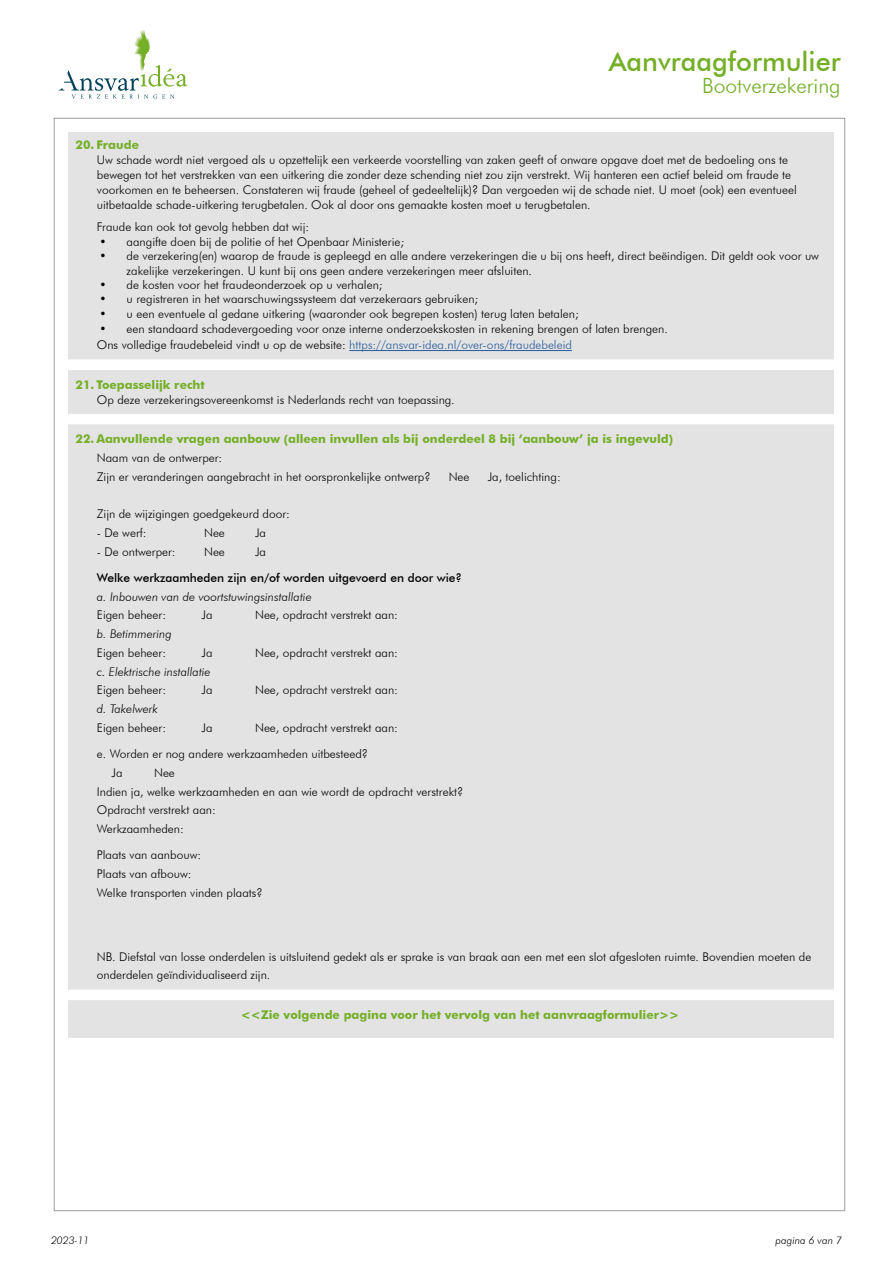
<style>
.page{position:relative;width:893px;height:1263px;background:#fff}
.page>*{position:absolute;margin:0;border:0;box-sizing:border-box;transform-origin:0 0}
.t1{font:500 27px "Futura BT";color:#74af27}
.t2{font:300 21px "Futura BT";color:#74af27}
.t3{font:300 12px/18.8px "Futura BT";color:#000}
.t4{font:700 12px "Futura BT";color:#74af27}
.t5{font:italic 300 12px "Futura BT";color:#000}
.t6{font:500 12px "Futura BT";color:#000}
.t7{font:italic 300 10.5px "Futura BT";color:#000}
.s1{color:#275b9b}
</style>
<div class="page">
<div style="left:68px;top:132px;width:765px;height:905px;background:#e3e3e3"></div>
<svg style="left:59px;top:36px;width:128px;height:63px"></svg>
<img style="left:134px;top:30px;width:10px;height:41px">
<hr style="left:349px;top:350px;width:223px;height:1px;background:#275b9b">
<div style="left:63px;top:359px;width:777px;height:11px;background:#fff"></div>
<div style="left:63px;top:414px;width:777px;height:10px;background:#fff"></div>
<div style="left:63px;top:990px;width:777px;height:10px;background:#fff"></div>
<h1 class="t1" style="left:609px;top:45px;width:233px">Aanvraagformulier</h1>
<h2 class="t2" style="left:702px;top:73px;width:140px">Bootverzekering</h2>
<p class="t4" style="left:76px;top:137px;width:65px">20. Fraude</p>
<p class="t3" style="left:97px;top:152px;width:701px;line-height:15px">Uw schade wordt niet vergoed als u opzettelijk een verkeerde voorstelling van zaken geeft of onware opgave doet met de bedoeling ons te bewegen tot het verstrekken van een uitkering die zonder deze schending niet zou zijn verstrekt. Wij hanteren een actief beleid om fraude te voorkomen en te beheersen. Constateren wij fraude (geheel of gedeeltelijk)? Dan vergoeden wij de schade niet. U moet (ook) een eventueel uitbetaalde schade-uitkering terugbetalen. Ook al door ons gemaakte kosten moet u terugbetalen.</p>
<p class="t3" style="left:97px;top:218px;width:214px">Fraude kan ook tot gevolg hebben dat wij:</p>
<p class="t3" style="left:100px;top:232px;width:306px">• aangifte doen bij de politie of het Openbaar Ministerie;</p>
<p class="t3" style="left:127px;top:249px;width:694px;line-height:14.4px;text-indent:-27px">• de verzekering(en) waarop de fraude is gepleegd en alle andere verzekeringen die u bij ons heeft, direct beëindigen. Dit geldt ook voor uw zakelijke verzekeringen. U kunt bij ons geen andere verzekeringen meer afsluiten.</p>
<p class="t3" style="left:100px;top:275px;width:284px">• de kosten voor het fraudeonderzoek op u verhalen;</p>
<p class="t3" style="left:100px;top:290px;width:380px">• u registreren in het waarschuwingssysteem dat verzekeraars gebruiken;</p>
<p class="t3" style="left:100px;top:304px;width:481px">• u een eventuele al gedane uitkering (waaronder ook begrepen kosten) terug laten betalen;</p>
<p class="t3" style="left:97px;top:320px;width:572px;line-height:16.5px">• een standaard schadevergoeding voor onze interne onderzoekskosten in rekening brengen of laten brengen.<br>Ons volledige fraudebeleid vindt u op de website: <span class="s1">https://ansvar-idea.nl/over-ons/fraudebeleid</span></p>
<p class="t4" style="left:76px;top:377px;width:130px">21. Toepasselijk recht</p>
<p class="t3" style="left:97px;top:390px;width:359px">Op deze verzekeringsovereenkomst is Nederlands recht van toepassing.</p>
<p class="t4" style="left:76px;top:431px;width:599px">22. Aanvullende vragen aanbouw (alleen invullen als bij onderdeel 8 bij ‘aanbouw’ ja is ingevuld)</p>
<p class="t3" style="left:97px;top:448px;width:335px">Naam van de ontwerper:<br>Zijn er veranderingen aangebracht in het oorspronkelijke ontwerp?</p>
<p class="t3" style="left:449px;top:467px;width:22px">Nee</p>
<p class="t3" style="left:488px;top:467px;width:74px">Ja, toelichting:</p>
<p class="t3" style="left:97px;top:504px;width:195px">Zijn de wijzigingen goedgekeurd door:</p>
<p class="t3" style="left:97px;top:523px;width:51px">- De werf:</p>
<p class="t3" style="left:204px;top:523px;width:22px">Nee</p>
<p class="t3" style="left:255px;top:523px;width:12px">Ja</p>
<p class="t3" style="left:97px;top:542px;width:80px">- De ontwerper:</p>
<p class="t3" style="left:204px;top:542px;width:22px">Nee</p>
<p class="t3" style="left:255px;top:542px;width:12px">Ja</p>
<p class="t6" style="left:97px;top:570px;width:367px">Welke werkzaamheden zijn en/of worden uitgevoerd en door wie?</p>
<p class="t5" style="left:97px;top:589px;width:216px">a. Inbouwen van de voortstuwingsinstallatie</p>
<p class="t3" style="left:97px;top:606px;width:71px">Eigen beheer:</p>
<p class="t3" style="left:202px;top:606px;width:12px">Ja</p>
<p class="t3" style="left:255px;top:606px;width:144px">Nee, opdracht verstrekt aan:</p>
<p class="t5" style="left:97px;top:626px;width:77px">b. Betimmering</p>
<p class="t3" style="left:97px;top:643px;width:71px">Eigen beheer:</p>
<p class="t3" style="left:202px;top:643px;width:12px">Ja</p>
<p class="t3" style="left:255px;top:643px;width:144px">Nee, opdracht verstrekt aan:</p>
<p class="t5" style="left:97px;top:664px;width:115px">c. Elektrische installatie</p>
<p class="t3" style="left:97px;top:680px;width:71px">Eigen beheer:</p>
<p class="t3" style="left:202px;top:680px;width:12px">Ja</p>
<p class="t3" style="left:255px;top:680px;width:144px">Nee, opdracht verstrekt aan:</p>
<p class="t5" style="left:97px;top:701px;width:63px">d. Takelwerk</p>
<p class="t3" style="left:97px;top:718px;width:71px">Eigen beheer:</p>
<p class="t3" style="left:202px;top:718px;width:12px">Ja</p>
<p class="t3" style="left:97px;top:714px;width:303px;line-height:26.2px;text-indent:158px">Nee, opdracht verstrekt aan: e. Worden er nog andere werkzaamheden uitbesteed?</p>
<p class="t3" style="left:112px;top:763px;width:12px">Ja</p>
<p class="t3" style="left:97px;top:763px;width:368px;text-indent:57px">Nee<br>Indien ja, welke werkzaamheden en aan wie wordt de opdracht verstrekt?<br>Opdracht verstrekt aan:<br>Werkzaamheden:</p>
<p class="t3" style="left:97px;top:845px;width:167px">Plaats van aanbouw:<br>Plaats van afbouw:<br>Welke transporten vinden plaats?</p>
<p class="t3" style="left:97px;top:947px;width:716px">NB. Diefstal van losse onderdelen is uitsluitend gedekt als er sprake is van braak aan een met een slot afgesloten ruimte. Bovendien moeten de onderdelen geïndividualiseerd zijn.</p>
<p class="t4" style="left:241px;top:1007px;width:440px">&lt;&lt;Zie volgende pagina voor het vervolg van het aanvraagformulier&gt;&gt;</p>
<p class="t7" style="left:51px;top:1234px;width:40px">2023-11</p>
<p class="t7" style="left:775px;top:1234px;width:68px">pagina 6 van 7</p>
</div>
